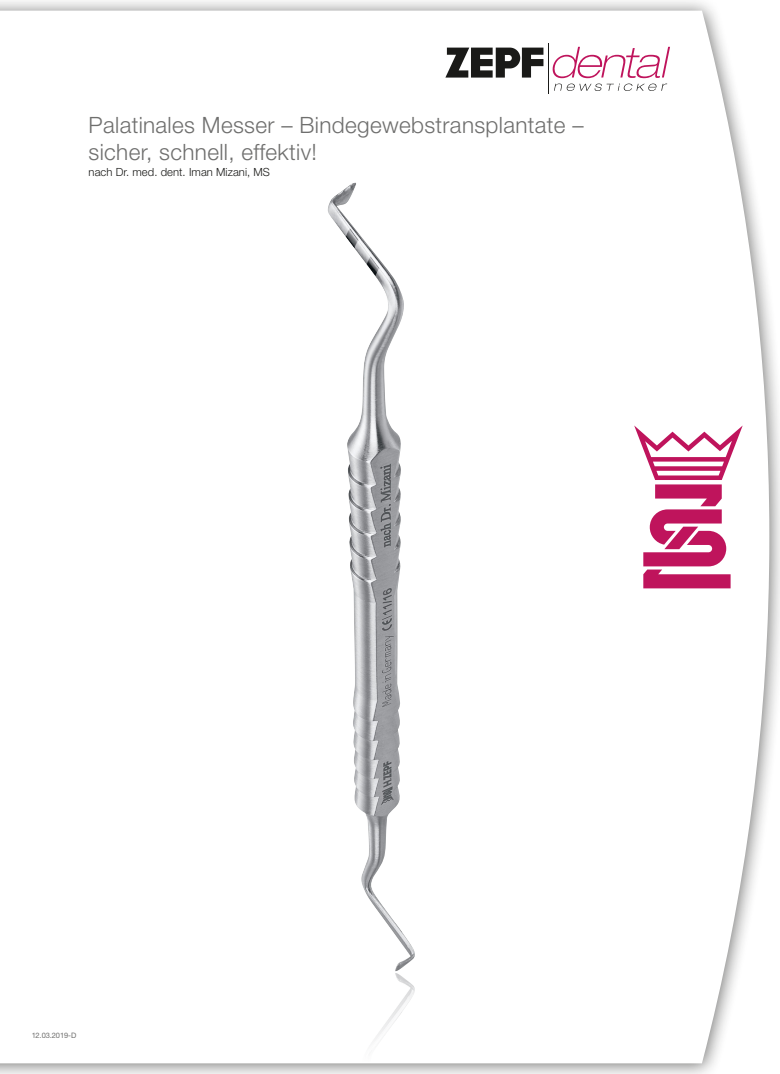
<style>
.page{position:relative;width:780px;height:1074px;background:#fff}
.page>*{position:absolute;margin:0;border:0;box-sizing:border-box;transform-origin:0 0}
.t1{font:300 22.5px/27px "Helvetica Neue LT Pro";letter-spacing:.015em;color:#6f6f6e}
.t2{font:300 11.25px "Helvetica Neue LT Pro";letter-spacing:.005em;color:#1a1a18}
.t3{font:7.5px "Helvetica Neue LT Pro";letter-spacing:-.01em;color:#6f6f6e}
</style>
<div class="page">
<div style="left:0;top:0;width:780px;height:1074px;background:#1a1a18;opacity:.6"></div>
<p class="t1" style="left:89px;top:111px;width:496px">Palatinales Messer – Bindegewebstransplantate – sicher, schnell, effektiv!</p>
<p class="t2" style="left:89px;top:165px;width:183px">nach Dr. med. dent. Iman Mizani, MS</p>
<p class="t3" style="left:31px;top:1030px;width:46px">12.03.2019-D</p>
</div>
